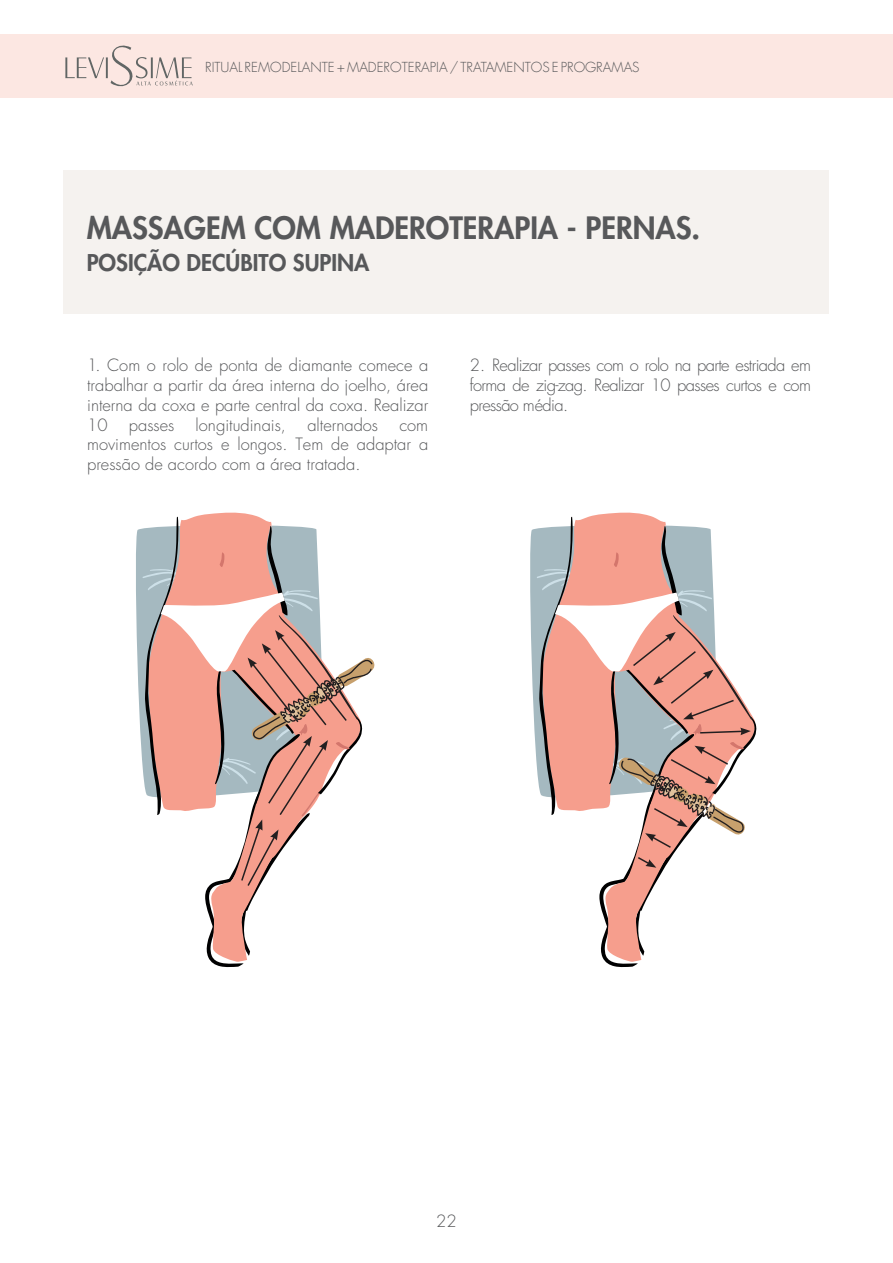
<style>
.page{position:relative;width:893px;height:1263px;background:#fff}
.page>*{position:absolute;margin:0;border:0;box-sizing:border-box;transform-origin:0 0}
.PASOS_A_SEGUIR{font:800 30px "Futura Std";color:#57585a}
.PASOS_A_SEGUIR-2{font:800 22.5px "Futura Std";color:#57585a}
.CUERPO{font:300 16.5px/19.8px "Futura Std";color:#57585a;text-align:justify}
.t1{font:300 13.5px "Futura LT";color:#57585a}
</style>
<div class="page">
<div style="left:0;top:34px;width:893px;height:64px;background:#fce7e2"></div>
<svg style="left:65px;top:45px;width:128px;height:42px"></svg>
<div style="left:64px;top:170px;width:765px;height:143px;background:#f5f2ef"></div>
<svg style="left:136px;top:528px;width:6px;height:230px"></svg>
<svg style="left:142px;top:516px;width:233px;height:451px"></svg>
<svg style="left:530px;top:528px;width:7px;height:239px;fill:#a5b9c0"></svg>
<svg style="left:537px;top:516px;width:220px;height:451px"></svg>
<p class="t1" style="left:205px;top:59px;width:436px">RITUAL REMODELANTE + MADEROTERAPIA / TRATAMENTOS E PROGRAMAS</p>
<p class="PASOS_A_SEGUIR" style="left:87px;top:209px;width:615px">MASSAGEM COM MADEROTERAPIA - PERNAS.</p>
<p class="PASOS_A_SEGUIR-2" style="left:87px;top:248px;width:284px">POSIÇÃO DECÚBITO SUPINA</p>
<p class="CUERPO" style="left:87px;top:356px;width:343px">1. Com o rolo de ponta de diamante comece a trabalhar a partir da área interna do joelho, área interna da coxa e parte central da coxa. Realizar 10</p>
<p class="CUERPO" style="left:129px;top:415px;width:47px">passes</p>
<p class="CUERPO" style="left:196px;top:415px;width:92px">longitudinais,</p>
<p class="CUERPO" style="left:307px;top:415px;width:72px">alternados</p>
<p class="CUERPO" style="left:87px;top:415px;width:343px;text-indent:312px">com movimentos curtos e longos. Tem de adaptar a pressão de acordo com a área tratada.</p>
<p class="CUERPO" style="left:470px;top:356px;width:343px">2. Realizar passes com o rolo na parte estriada em forma de zig-zag. Realizar 10 passes curtos e com pressão média.</p>
<p class="CUERPO" style="left:436px;top:1211px;width:22px">22</p>
</div>
